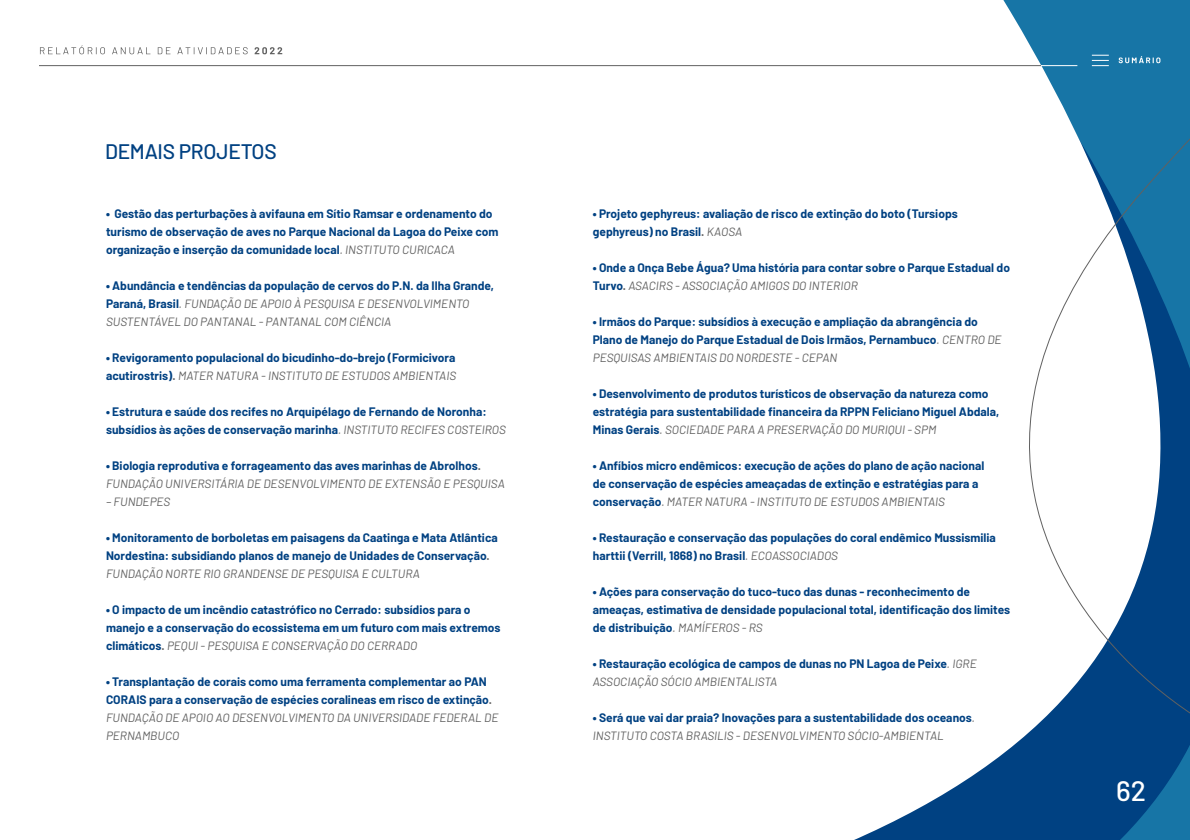
<style>
.page{position:relative;width:1190px;height:840px;background:#fff}
.page>*{position:absolute;margin:0;border:0;box-sizing:border-box;transform-origin:0 0}
.t1{font:500 28px "Barlow";color:#fff}
.t2{font:500 21px "Barlow";letter-spacing:-.015em;color:#004182}
.t3{font:700 12px/18px "Barlow";color:#004182}
.t4{font:italic 12px/18px "Barlow";color:#616161}
.s1{font-weight:900}
.s2{font-weight:400;font-style:italic;color:#616161}
.s3{font-weight:900;font-style:normal;color:#004182}
.s4{font-weight:700;font-style:normal;color:#004182}
.s5{color:#616161}
</style>
<div class="page">
<svg style="left:967px;top:0;width:223px;height:840px"></svg>
<hr style="left:39px;top:65px;width:1002px;height:1px;background:#616161">
<svg style="left:40px;top:45px;width:65px;height:9px"></svg>
<svg style="left:112px;top:47px;width:38px;height:7px"></svg>
<svg style="left:158px;top:47px;width:12px;height:7px"></svg>
<svg style="left:177px;top:47px;width:71px;height:7px"></svg>
<svg style="left:255px;top:47px;width:27px;height:7px"></svg>
<hr style="left:1041px;top:65px;width:36px;height:1px;background:#fff">
<svg style="left:1092px;top:55px;width:17px;height:11px"></svg>
<svg style="left:1119px;top:56px;width:41px;height:7px"></svg>
<h2 class="t2" style="left:105px;top:136px;width:173px">DEMAIS PROJETOS</h2>
<p class="t3" style="left:106px;top:204px;width:394px"><span class="s1">•</span> Gestão das perturbações à avifauna em Sítio Ramsar e ordenamento do turismo de observação de aves no Parque Nacional da Lagoa do Peixe com organização e inserção da comunidade local<span class="s2">. INSTITUTO CURICACA</span></p>
<p class="t4" style="left:106px;top:276px;width:390px"><span class="s3">•</span> <span class="s4">Abundância e tendências da população de cervos do P.N. da Ilha Grande,<br>Paraná, Brasil</span>. FUNDAÇÃO DE APOIO À PESQUISA E DESENVOLVIMENTO<br>SUSTENTÁVEL DO PANTANAL - PANTANAL COM CIÊNCIA</p>
<p class="t3" style="left:106px;top:348px;width:352px"><span class="s1">•</span> Revigoramento populacional do bicudinho-do-brejo (Formicivora acutirostris)<span class="s5">.</span> <span class="s2">MATER NATURA - INSTITUTO DE ESTUDOS AMBIENTAIS</span></p>
<p class="t3" style="left:106px;top:402px;width:402px"><span class="s1">•</span> Estrutura e saúde dos recifes no Arquipélago de Fernando de Noronha: subsídios às ações de conservação marinha<span class="s2">. INSTITUTO RECIFES COSTEIROS</span></p>
<p class="t3" style="left:106px;top:456px;width:400px"><span class="s1">•</span> Biologia reprodutiva e forrageamento das aves marinhas de Abrolhos<span class="s5">.<br></span><span class="s2">FUNDAÇÃO UNIVERSITÁRIA DE DESENVOLVIMENTO DE EXTENSÃO E PESQUISA</span></p>
<p class="t4" style="left:106px;top:492px;width:66px">– FUNDEPES</p>
<p class="t3" style="left:106px;top:528px;width:393px"><span class="s1">•</span> Monitoramento de borboletas em paisagens da Caatinga e Mata Atlântica<br>Nordestina: subsidiando planos de manejo de Unidades de Conservação<span class="s5">.<br></span><span class="s2">FUNDAÇÃO NORTE RIO GRANDENSE DE PESQUISA E CULTURA</span></p>
<p class="t3" style="left:106px;top:600px;width:396px"><span class="s1">•</span> O impacto de um incêndio catastrófico no Cerrado: subsídios para o manejo e a conservação do ecossistema em um futuro com mais extremos climáticos<span class="s5">.</span> <span class="s2">PEQUI - PESQUISA E CONSERVAÇÃO DO CERRADO</span></p>
<p class="t3" style="left:106px;top:672px;width:394px"><span class="s1">•</span> Transplantação de corais como uma ferramenta complementar ao PAN CORAIS para a conservação de espécies coralineas em risco de extinção<span class="s5">.<br></span><span class="s2">FUNDAÇÃO DE APOIO AO DESENVOLVIMENTO DA UNIVERSIDADE FEDERAL DE PERNAMBUCO</span></p>
<p class="t3" style="left:593px;top:204px;width:367px"><span class="s1">•</span> Projeto gephyreus: avaliação de risco de extinção do boto (Tursiops gephyreus) no Brasil<span class="s5">.</span> <span class="s2">KAOSA</span></p>
<p class="t3" style="left:593px;top:258px;width:419px"><span class="s1">•</span> Onde a Onça Bebe Água? Uma história para contar sobre o Parque Estadual do<br>Turvo<span class="s5">.</span> <span class="s2">ASACIRS - ASSOCIAÇÃO AMIGOS DO INTERIOR</span></p>
<p class="t3" style="left:593px;top:312px;width:410px"><span class="s1">•</span> Irmãos do Parque: subsídios à execução e ampliação da abrangência do<br>Plano de Manejo do Parque Estadual de Dois Irmãos, Pernambuco<span class="s2">. CENTRO DE<br>PESQUISAS AMBIENTAIS DO NORDESTE - CEPAN</span></p>
<p class="t3" style="left:593px;top:384px;width:408px"><span class="s1">•</span> Desenvolvimento de produtos turísticos de observação da natureza como estratégia para sustentabilidade financeira da RPPN Feliciano Miguel Abdala,<br>Minas Gerais<span class="s2">. SOCIEDADE PARA A PRESERVAÇÃO DO MURIQUI - SPM</span></p>
<p class="t3" style="left:593px;top:456px;width:393px"><span class="s1">•</span> Anfíbios micro endêmicos: execução de ações do plano de ação nacional de conservação de espécies ameaçadas de extinção e estratégias para a conservação<span class="s2">. MATER NATURA - INSTITUTO DE ESTUDOS AMBIENTAIS</span></p>
<p class="t3" style="left:593px;top:528px;width:405px"><span class="s1">•</span> Restauração e conservação das populações do coral endêmico Mussismilia harttii (Verrill, 1868) no Brasil<span class="s2">. ECOASSOCIADOS</span></p>
<p class="t3" style="left:593px;top:582px;width:419px"><span class="s1">•</span> Ações para conservação do tuco-tuco das dunas - reconhecimento de ameaças, estimativa de densidade populacional total, identificação dos limites de distribuição<span class="s2">. MAMÍFEROS - RS</span></p>
<p class="t3" style="left:593px;top:654px;width:386px"><span class="s1">•</span> Restauração ecológica de campos de dunas no PN Lagoa de Peixe<span class="s2">. IGRE<br>ASSOCIAÇÃO SÓCIO AMBIENTALISTA</span></p>
<p class="t3" style="left:593px;top:708px;width:384px"><span class="s1">•</span> Será que vai dar praia? Inovações para a sustentabilidade dos oceanos<span class="s2">.<br>INSTITUTO COSTA BRASILIS - DESENVOLVIMENTO SÓCIO-AMBIENTAL</span></p>
<h1 class="t1" style="left:1116px;top:771px;width:31px">62</h1>
</div>
